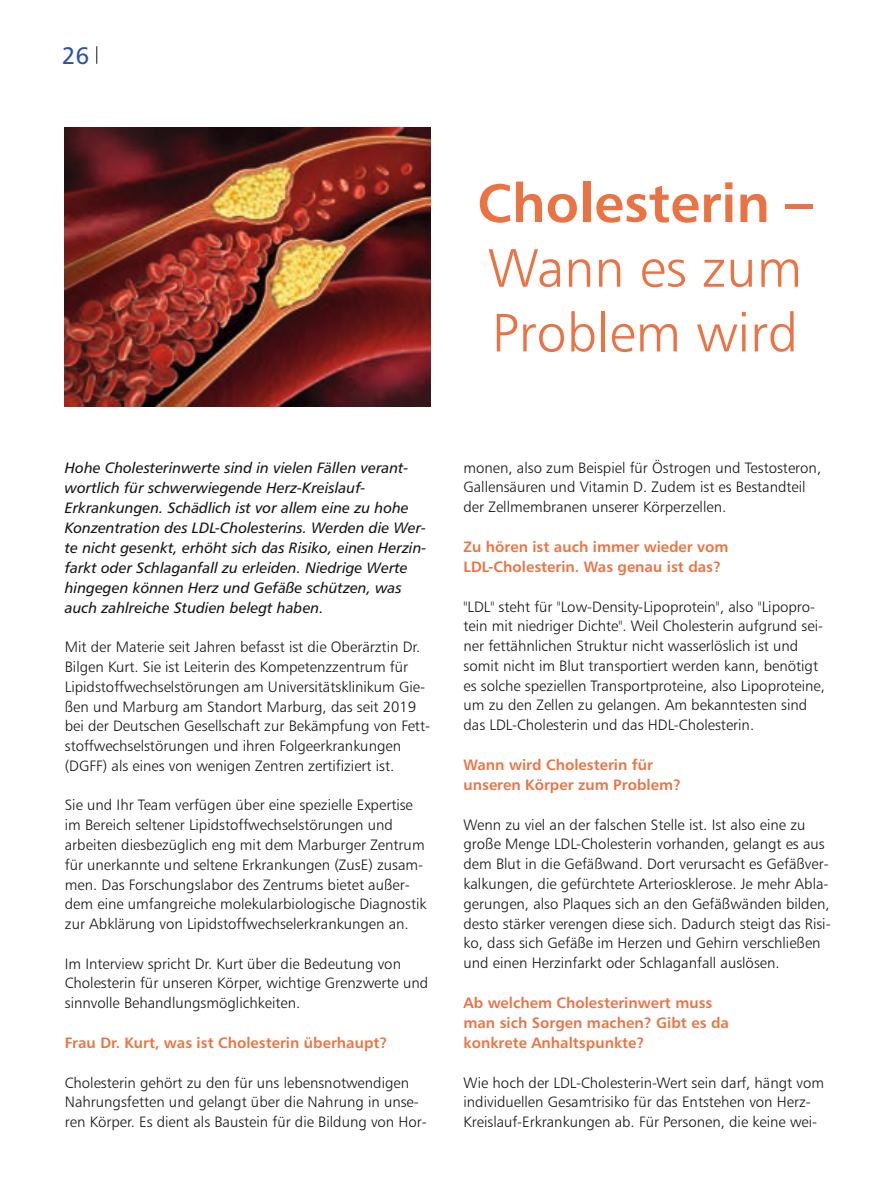
<style>
.page{position:relative;width:893px;height:1191px;background:#fff}
.page>*{position:absolute;margin:0;border:0;box-sizing:border-box;transform-origin:0 0}
.t1{font:54px/64.7px "Humanist 777 BT Light B";color:#eb7343}
.t2{font:54px "Humanist 777 BT Bold B";color:#eb7343}
.t3{font:24px "Humanist 777 BT Roman B";color:#2c50a7}
.t4{font:15px/19.8px "Humanist 777 BT Light B";color:#151616}
.t5{font:15px/20px "Humanist 777 BT Italic B";color:#151616}
.t6{font:15px/20.1px "Humanist 777 BT Bold B";color:#eb7343}
</style>
<div class="page">
<svg style="left:97px;top:46px;width:1px;height:18px"></svg>
<img style="left:65px;top:128px;width:366px;height:278px">
<h2 class="t3" style="left:62px;top:45px;width:29px">26</h2>
<h1 class="t2" style="left:477px;top:181px;width:337px">Cholesterin –</h1>
<h1 class="t1" style="left:488px;top:240px;width:316px">Wann es zum<br>Problem wird</h1>
<p class="t5" style="left:65px;top:459px;width:363px">Hohe Cholesterinwerte sind in vielen Fällen verant&shy;wortlich für schwerwiegende Herz-Kreislauf-Erkrankungen. Schädlich ist vor allem eine zu hohe Konzentration des LDL-Cholesterins. Werden die Wer&shy;te nicht gesenkt, erhöht sich das Risiko, einen Herzin&shy;farkt oder Schlaganfall zu erleiden. Niedrige Werte hingegen können Herz und Gefäße schützen, was auch zahlreiche Studien belegt haben.</p>
<p class="t4" style="left:65px;top:638px;width:367px">Mit der Materie seit Jahren befasst ist die Oberärztin Dr.<br>Bilgen Kurt. Sie ist Leiterin des Kompetenzzentrum für Lipidstoffwechselstörungen am Universitätsklinikum Gie&shy;ßen und Marburg am Standort Marburg, das seit 2019 bei der Deutschen Gesellschaft zur Bekämpfung von Fett&shy;stoffwechselstörungen und ihren Folgeerkrankungen (DGFF) als eines von wenigen Zentren zertifiziert ist.</p>
<p class="t4" style="left:65px;top:796px;width:363px">Sie und Ihr Team verfügen über eine spezielle Expertise im Bereich seltener Lipidstoffwechselstörungen und arbeiten diesbezüglich eng mit dem Marburger Zentrum für unerkannte und seltene Erkrankungen (ZusE) zusam&shy;men. Das Forschungslabor des Zentrums bietet außer&shy;dem eine umfangreiche molekularbiologische Diagnostik zur Abklärung von Lipidstoffwechselerkrankungen an.</p>
<p class="t4" style="left:65px;top:954px;width:365px">Im Interview spricht Dr. Kurt über die Bedeutung von<br>Cholesterin für unseren Körper, wichtige Grenzwerte und sinnvolle Behandlungsmöglichkeiten.</p>
<p class="t6" style="left:65px;top:1034px;width:324px">Frau Dr. Kurt, was ist Cholesterin überhaupt?</p>
<p class="t4" style="left:65px;top:1073px;width:364px">Cholesterin gehört zu den für uns lebensnotwendigen<br>Nahrungsfetten und gelangt über die Nahrung in unse&shy;ren Körper. Es dient als Baustein für die Bildung von Hor-</p>
<p class="t4" style="left:463px;top:459px;width:359px">monen, also zum Beispiel für Östrogen und Testosteron,<br>Gallensäuren und Vitamin D. Zudem ist es Bestandteil der Zellmembranen unserer Körperzellen.</p>
<p class="t6" style="left:463px;top:538px;width:267px">Zu hören ist auch immer wieder vom<br>LDL-Cholesterin. Was genau ist das?</p>
<p class="t4" style="left:463px;top:597px;width:363px">"LDL" steht für "Low-Density-Lipoprotein", also "Lipopro&shy;tein mit niedriger Dichte". Weil Cholesterin aufgrund sei&shy;ner fettähnlichen Struktur nicht wasserlöslich ist und somit nicht im Blut transportiert werden kann, benötigt es solche speziellen Transportproteine, also Lipoproteine, um zu den Zellen zu gelangen. Am bekanntesten sind das LDL-Cholesterin und das HDL-Cholesterin.</p>
<p class="t6" style="left:463px;top:756px;width:219px">Wann wird Cholesterin für unseren Körper zum Problem?</p>
<p class="t4" style="left:463px;top:816px;width:369px">Wenn zu viel an der falschen Stelle ist. Ist also eine zu große Menge LDL-Cholesterin vorhanden, gelangt es aus dem Blut in die Gefäßwand. Dort verursacht es Gefäßver&shy;kalkungen, die gefürchtete Arteriosklerose. Je mehr Abla&shy;gerungen, also Plaques sich an den Gefäßwänden bilden, desto stärker verengen diese sich. Dadurch steigt das Risi&shy;ko, dass sich Gefäße im Herzen und Gehirn verschließen und einen Herzinfarkt oder Schlaganfall auslösen.</p>
<p class="t6" style="left:463px;top:994px;width:267px">Ab welchem Cholesterinwert muss man sich Sorgen machen? Gibt es da konkrete Anhaltspunkte?</p>
<p class="t4" style="left:463px;top:1073px;width:362px">Wie hoch der LDL-Cholesterin-Wert sein darf, hängt vom individuellen Gesamtrisiko für das Entstehen von Herz-<br>Kreislauf-Erkrankungen ab. Für Personen, die keine wei-</p>
</div>
